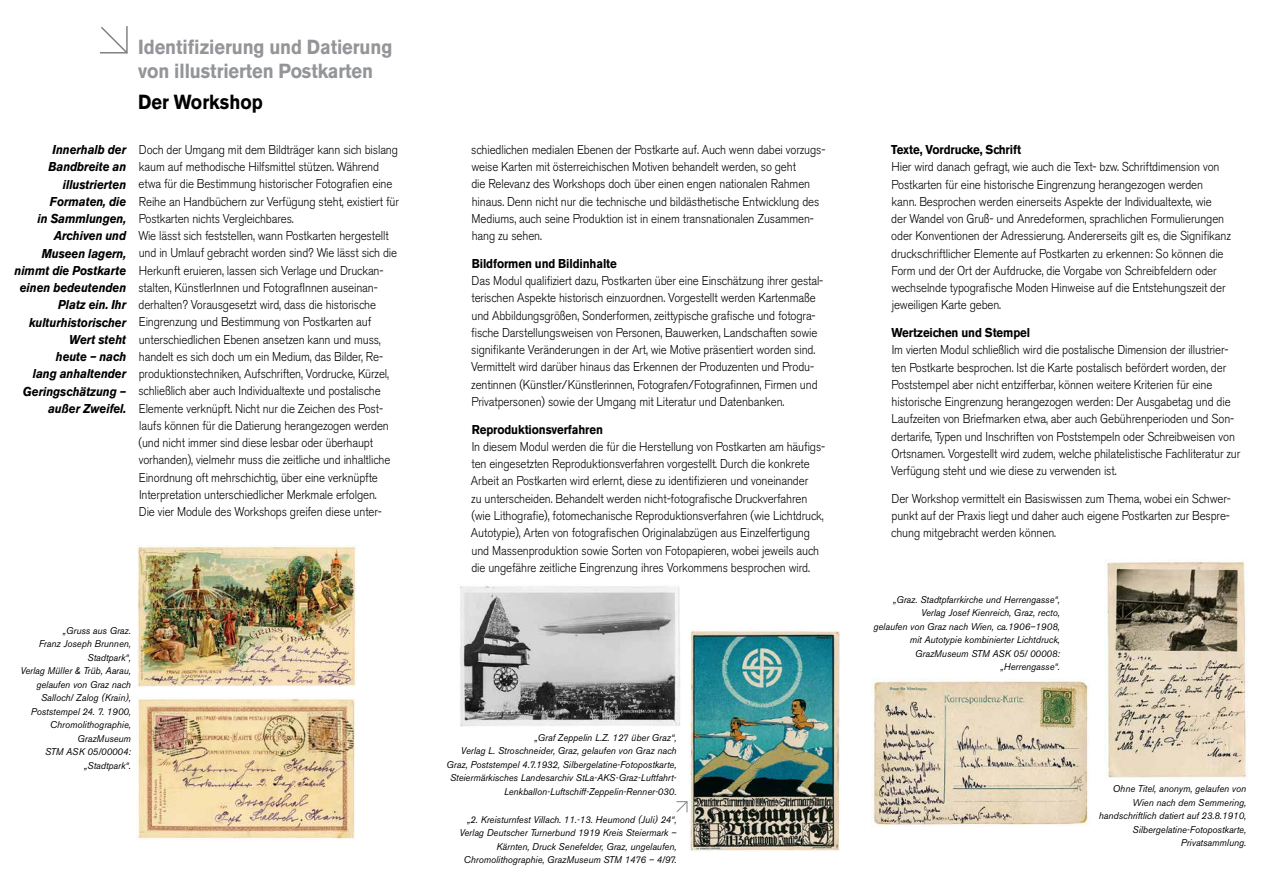
<style>
.page{position:relative;width:1263px;height:893px;background:#fff}
.page>*{position:absolute;margin:0;border:0;box-sizing:border-box;transform-origin:0 0}
.t1{font:700 20.25px/24.3px "Akzidenz Grotesk BE";letter-spacing:-.005em;color:#939598;scale:.9 1}
.t2{font:700 20.25px "Akzidenz Grotesk BE";color:#000;scale:.9 1}
.t3{font:300 12.75px/17.2px "Akzidenz Grotesk BE";letter-spacing:-.01em;color:#000;scale:.9 1}
.t4{font:italic 700 12.75px/17.2px "Akzidenz Grotesk BE";letter-spacing:-.01em;color:#000;text-align:right;scale:.9 1}
.t5{font:700 12.75px "Akzidenz Grotesk BE";letter-spacing:-.01em;color:#000;scale:.9 1}
.t6{font:italic 9.75px/13.5px "Akzidenz Grotesk BE";color:#000;text-align:right;scale:.95 1}
</style>
<div class="page">
<img style="left:460px;top:586px;width:220px;height:140px">
<img style="left:690px;top:629px;width:150px;height:222px">
<img style="left:871px;top:678px;width:218px;height:148px">
<img style="left:1104px;top:560px;width:142px;height:219px">
<svg style="left:100px;top:26px;width:28px;height:28px"></svg>
<svg style="left:676px;top:801px;width:12px;height:12px"></svg>
<img style="left:137px;top:546px;width:219px;height:140px">
<img style="left:136px;top:698px;width:219px;height:141px">
<h1 class="t1" style="left:138px;top:35px;width:284px">Identifizierung und Datierung von illustrierten Postkarten</h1>
<h1 class="t2" style="left:138px;top:91px;width:140px">Der Workshop</h1>
<p class="t4" style="left:15px;top:141px;width:126px">Innerhalb der<br>Bandbreite an illustrierten<br>Formaten, die<br>in Sammlungen,<br>Archiven und<br>Museen lagern, nimmt die Postkarte einen bedeutenden<br>Platz ein. Ihr kulturhistorischer<br>Wert steht<br>heute – nach<br>lang anhaltender<br>Geringschätzung – außer Zweifel.</p>
<p class="t3" style="left:138px;top:141px;width:291px">Doch der Umgang mit dem Bildträger kann sich bislang kaum auf methodische Hilfsmittel stützen. Während etwa für die Bestimmung historischer Fotografien eine Reihe an Handbüchern zur Verfügung steht, existiert für Postkarten nichts Vergleichbares.<br>Wie lässt sich feststellen, wann Postkarten hergestellt und in Umlauf gebracht worden sind? Wie lässt sich die Herkunft eruieren, lassen sich Verlage und Druckan&shy;stalten, KünstlerInnen und FotografInnen auseinan&shy;derhalten? Vorausgesetzt wird, dass die historische Eingrenzung und Bestimmung von Postkarten auf unterschiedlichen Ebenen ansetzen kann und muss, handelt es sich doch um ein Medium, das Bilder, Re&shy;produktionstechniken, Aufschriften, Vordrucke, Kürzel, schließlich aber auch Individualtexte und postalische Elemente verknüpft. Nicht nur die Zeichen des Post&shy;laufs können für die Datierung herangezogen werden (und nicht immer sind diese lesbar oder überhaupt vorhanden), vielmehr muss die zeitliche und inhaltliche Einordnung oft mehrschichtig, über eine verknüpfte Interpretation unterschiedlicher Merkmale erfolgen.<br>Die vier Module des Workshops greifen diese unter-</p>
<p class="t3" style="left:471px;top:141px;width:395px">schiedlichen medialen Ebenen der Postkarte auf. Auch wenn dabei vorzugs&shy;weise Karten mit österreichischen Motiven behandelt werden, so geht<br>die Relevanz des Workshops doch über einen engen nationalen Rahmen hinaus. Denn nicht nur die technische und bildästhetische Entwicklung des Mediums, auch seine Produktion ist in einem transnationalen Zusammen&shy;hang zu sehen.</p>
<p class="t5" style="left:472px;top:256px;width:163px">Bildformen und Bildinhalte</p>
<p class="t3" style="left:471px;top:272px;width:393px">Das Modul qualifiziert dazu, Postkarten über eine Einschätzung ihrer gestal&shy;terischen Aspekte historisch einzuordnen. Vorgestellt werden Kartenmaße und Abbildungsgrößen, Sonderformen, zeittypische grafische und fotogra&shy;fische Darstellungsweisen von Personen, Bauwerken, Landschaften sowie signifikante Veränderungen in der Art, wie Motive präsentiert worden sind.<br>Vermittelt wird darüber hinaus das Erkennen der Produzenten und Produ&shy;zentinnen (Künstler/Künstlerinnen, Fotografen/Fotografinnen, Firmen und Privatpersonen) sowie der Umgang mit Literatur und Datenbanken.</p>
<p class="t5" style="left:472px;top:422px;width:147px">Reproduktionsverfahren</p>
<p class="t3" style="left:471px;top:438px;width:395px">In diesem Modul werden die für die Herstellung von Postkarten am häufigs&shy;ten eingesetzten Reproduktionsverfahren vorgestellt. Durch die konkrete Arbeit an Postkarten wird erlernt, diese zu identifizieren und voneinander<br>zu unterscheiden. Behandelt werden nicht-fotografische Druckverfahren (wie Lithografie), fotomechanische Reproduktionsverfahren (wie Lichtdruck, Autotypie), Arten von fotografischen Originalabzügen aus Einzelfertigung und Massenproduktion sowie Sorten von Fotopapieren, wobei jeweils auch die ungefähre zeitliche Eingrenzung ihres Vorkommens besprochen wird.</p>
<p class="t6" style="left:20px;top:623px;width:118px">„Gruss aus Graz.<br>Franz Joseph Brunnen,<br>Stadtpark“,<br>Verlag Müller &amp; Trüb, Aarau, gelaufen von Graz nach<br>Salloch/ Zalog (Krain),<br>Poststempel 24. 7. 1900,<br>Chromolithographie,<br>GrazMuseum<br>STM ASK 05/00004: „Stadtpark“.</p>
<p class="t6" style="left:447px;top:730px;width:243px">„Graf Zeppelin L.Z. 127 über Graz“,<br>Verlag L. Stroschneider, Graz, gelaufen von Graz nach Graz, Poststempel 4.7.1932, Silbergelatine-Fotopostkarte, Steiermärkisches Landesarchiv StLa-AKS-Graz-Luftfahrt-Lenkballon-Luftschiff-Zeppelin-Renner-030.</p>
<p class="t6" style="left:459px;top:812px;width:230px">„2. Kreisturnfest Villach. 11.-13. Heumond (Juli) 24“, Verlag Deutscher Turnerbund 1919 Kreis Steiermark – Kärnten, Druck Senefelder, Graz, ungelaufen, Chromolithographie, GrazMuseum STM 1476 – 4/97.</p>
<p class="t5" style="left:891px;top:142px;width:146px">Texte, Vordrucke, Schrift</p>
<p class="t3" style="left:891px;top:158px;width:379px">Hier wird danach gefragt, wie auch die Text- bzw. Schriftdimension von Postkarten für eine historische Eingrenzung herangezogen werden<br>kann. Besprochen werden einerseits Aspekte der Individualtexte, wie<br>der Wandel von Gruß- und Anredeformen, sprachlichen Formulierungen oder Konventionen der Adressierung. Andererseits gilt es, die Signifikanz druckschriftlicher Elemente auf Postkarten zu erkennen: So können die Form und der Ort der Aufdrucke, die Vorgabe von Schreibfeldern oder wechselnde typografische Moden Hinweise auf die Entstehungszeit der jeweiligen Karte geben.</p>
<p class="t5" style="left:891px;top:325px;width:155px">Wertzeichen und Stempel</p>
<p class="t3" style="left:891px;top:342px;width:390px">Im vierten Modul schließlich wird die postalische Dimension der illustrier&shy;ten Postkarte besprochen. Ist die Karte postalisch befördert worden, der Poststempel aber nicht entzifferbar, können weitere Kriterien für eine historische Eingrenzung herangezogen werden: Der Ausgabetag und die Laufzeiten von Briefmarken etwa, aber auch Gebührenperioden und Son&shy;dertarife, Typen und Inschriften von Poststempeln oder Schreibweisen von Ortsnamen. Vorgestellt wird zudem, welche philatelistische Fachliteratur zur Verfügung steht und wie diese zu verwenden ist.</p>
<p class="t3" style="left:891px;top:490px;width:379px;text-align:justify">Der Workshop vermittelt ein Basiswissen zum Thema, wobei ein Schwer&shy;punkt auf der Praxis liegt und daher auch eigene Postkarten zur Bespre&shy;chung mitgebracht werden können.</p>
<p class="t6" style="left:873px;top:592px;width:198px">„Graz. Stadtpfarrkirche und Herrengasse“, Verlag Josef Kienreich, Graz, recto,<br>gelaufen von Graz nach Wien, ca.1906–1908, mit Autotypie kombinierter Lichtdruck, GrazMuseum STM ASK 05/ 00008: „Herrengasse“.</p>
<p class="t6" style="left:1099px;top:782px;width:157px">Ohne Titel, anonym, gelaufen von<br>Wien nach dem Semmering, handschriftlich datiert auf 23.8.1910,<br>Silbergelatine-Fotopostkarte,<br>Privatsammlung.</p>
</div>
